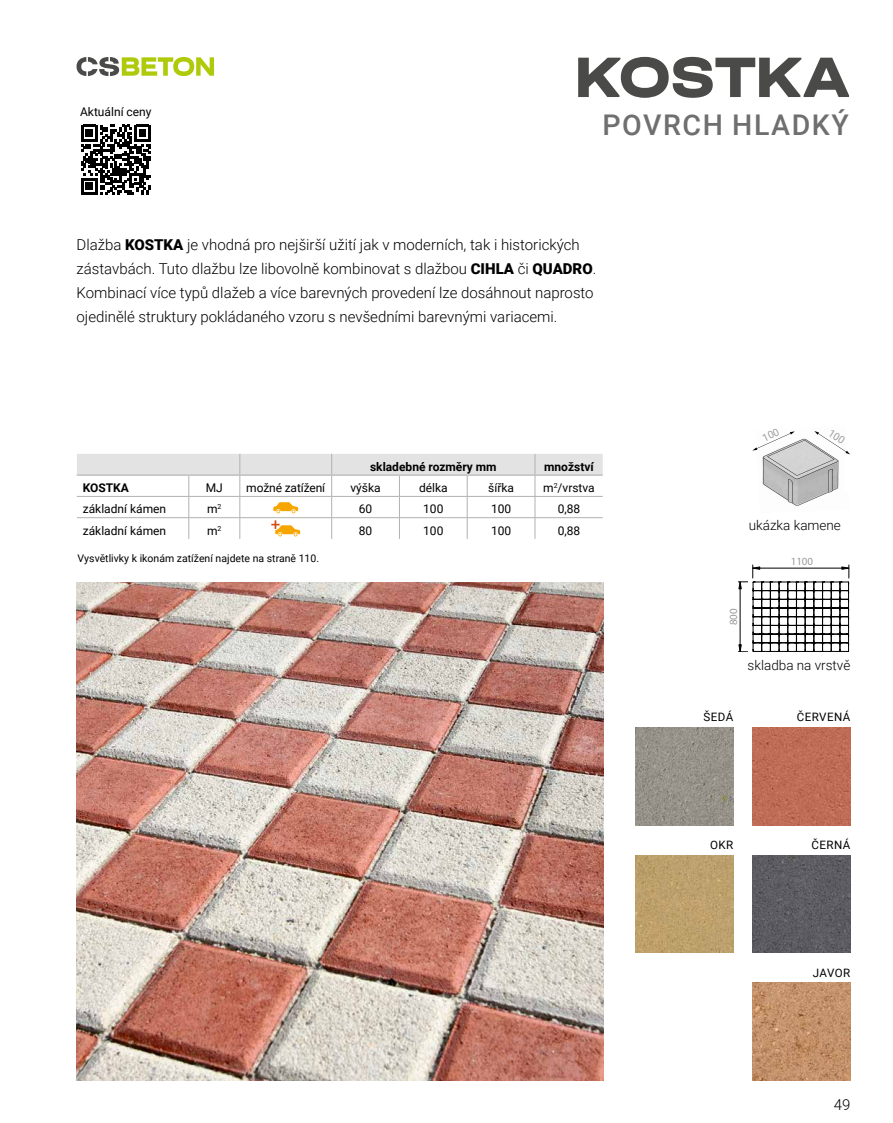
<style>
.page{position:relative;width:893px;height:1123px;background:#fff}
.page>*{position:absolute;margin:0;border:0;box-sizing:border-box;transform-origin:0 0}
.t1{font:800 60px "Halvar Breit";letter-spacing:-.02em;color:#4a4a49}
.t2{font:500 28.5px "Roboto";letter-spacing:.055em;color:#706f6f}
.t3{font:300 15px/24px "Roboto";color:#000}
.t4{font:300 13.5px "Roboto";color:#000}
.t5{font:12px "Roboto";color:#000}
.t6{font:700 12px "Roboto";color:#000}
.t7{font:11.55px "Roboto";letter-spacing:.035em;color:#000}
.t8{font:10.95px "Myriad Pro";color:#9b9b9d}
.t9{font:10.5px "Roboto";color:#000}
.s1{font-weight:900}
</style>
<div class="page">
<svg style="left:77px;top:454px;width:526px;height:85px"></svg>
<img style="left:77px;top:583px;width:527px;height:497px">
<img style="left:753px;top:855px;width:97px;height:97px">
<img style="left:636px;top:727px;width:97px;height:98px">
<img style="left:753px;top:982px;width:97px;height:98px">
<img style="left:636px;top:855px;width:97px;height:97px">
<img style="left:753px;top:727px;width:97px;height:98px">
<svg style="left:738px;top:564px;width:112px;height:88px"></svg>
<svg style="left:77px;top:57px;width:137px;height:19px"></svg>
<svg style="left:81px;top:125px;width:70px;height:70px"></svg>
<svg style="left:752px;top:431px;width:98px;height:74px"></svg>
<p class="t5" style="left:80px;top:104px;width:73px">Aktuální ceny</p>
<h1 class="t1" style="left:574px;top:39px;width:277px">KOSTKA</h1>
<h2 class="t2" style="left:602px;top:104px;width:248px">POVRCH HLADKÝ</h2>
<p class="t3" style="left:77px;top:232px;width:521px">Dlažba <span class="s1">KOSTKA</span> je vhodná pro nejširší užití jak v moderních, tak i historických zástavbách. Tuto dlažbu lze libovolně kombinovat s dlažbou <span class="s1">CIHLA</span> či <span class="s1">QUADRO</span>.<br>Kombinací více typů dlažeb a více barevných provedení lze dosáhnout naprosto ojedinělé struktury pokládaného vzoru s nevšedními barevnými variacemi.</p>
<p class="t6" style="left:370px;top:458px;width:128px">skladebné rozměry mm</p>
<p class="t6" style="left:544px;top:458px;width:51px">množství</p>
<p class="t6" style="left:83px;top:479px;width:48px">KOSTKA</p>
<p class="t5" style="left:206px;top:479px;width:19px">MJ</p>
<p class="t5" style="left:246px;top:479px;width:80px">možné zatížení</p>
<p class="t5" style="left:350px;top:479px;width:32px">výška</p>
<p class="t5" style="left:419px;top:479px;width:30px">délka</p>
<p class="t5" style="left:488px;top:479px;width:27px">šířka</p>
<p class="t5" style="left:543px;top:479px;width:53px">m<sup>2</sup>/vrstva</p>
<p class="t5" style="left:83px;top:500px;width:85px">základní kámen</p>
<p class="t5" style="left:207px;top:500px;width:16px">m<sup>2</sup></p>
<p class="t5" style="left:359px;top:500px;width:15px">60</p>
<p class="t5" style="left:423px;top:500px;width:22px">100</p>
<p class="t5" style="left:491px;top:500px;width:22px">100</p>
<p class="t5" style="left:558px;top:500px;width:24px">0,88</p>
<p class="t5" style="left:83px;top:522px;width:85px">základní kámen</p>
<p class="t5" style="left:207px;top:522px;width:16px">m<sup>2</sup></p>
<p class="t5" style="left:359px;top:522px;width:15px">80</p>
<p class="t5" style="left:423px;top:522px;width:22px">100</p>
<p class="t5" style="left:491px;top:522px;width:22px">100</p>
<p class="t5" style="left:558px;top:522px;width:24px">0,88</p>
<p class="t9" style="left:78px;top:551px;width:243px">Vysvětlivky k ikonám zatížení najdete na straně 110.</p>
<p class="t4" style="left:749px;top:515px;width:94px">ukázka kamene</p>
<p class="t8" style="left:791px;top:554px;width:24px">1100</p>
<p class="t8" style="left:727px;top:625px;width:18px;rotate:-90deg">800</p>
<p class="t4" style="left:748px;top:655px;width:104px">skladba na vrstvě</p>
<p class="t7" style="left:703px;top:709px;width:31px">ŠEDÁ</p>
<p class="t7" style="left:797px;top:709px;width:55px">ČERVENÁ</p>
<p class="t7" style="left:710px;top:837px;width:25px">OKR</p>
<p class="t7" style="left:811px;top:837px;width:40px">ČERNÁ</p>
<p class="t7" style="left:813px;top:964px;width:39px">JAVOR</p>
<p class="t3" style="left:834px;top:1091px;width:18px">49</p>
</div>
